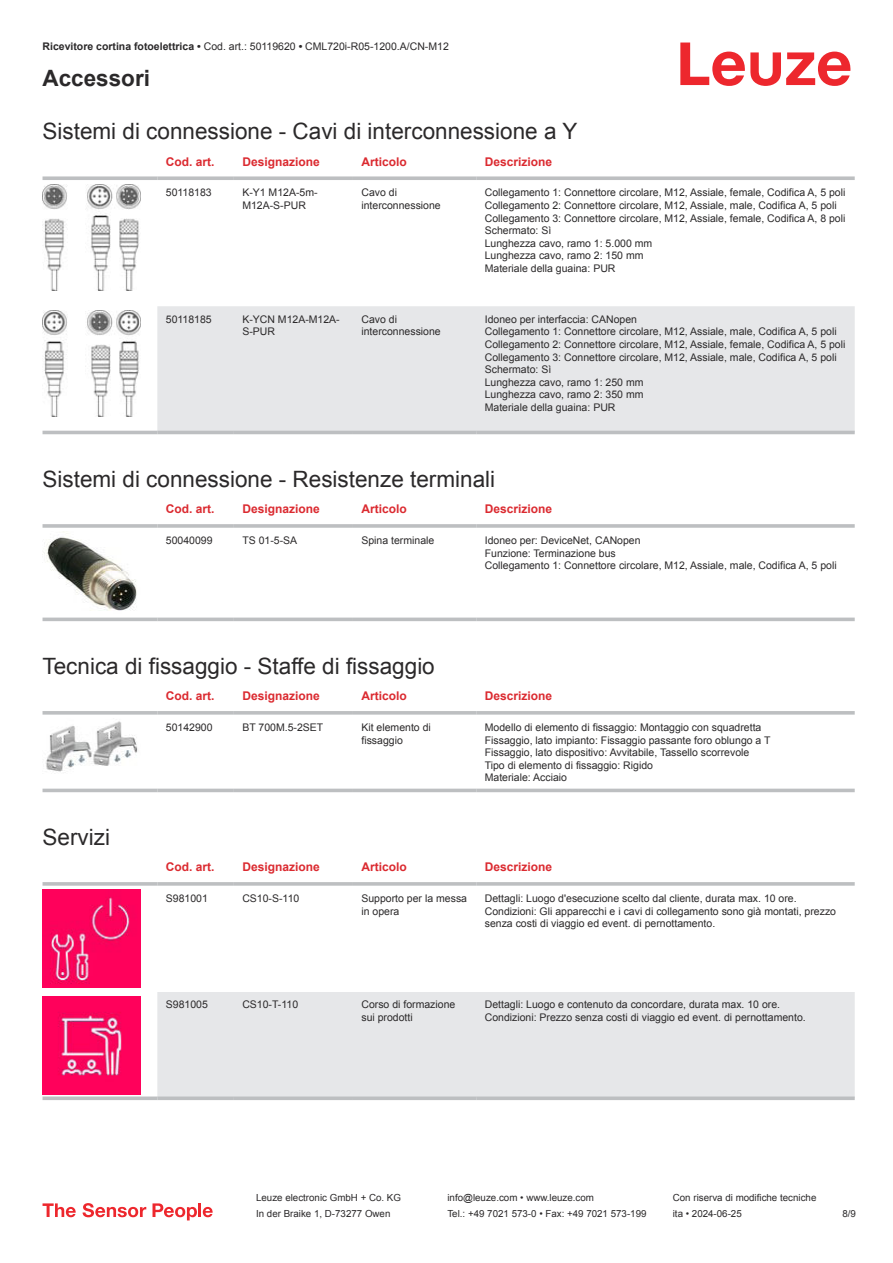
<style>
.page{position:relative;width:893px;height:1263px;background:#fff}
.page>*{position:absolute;margin:0;border:0;box-sizing:border-box;transform-origin:0 0}
.t1{font:22.5px "Arial";color:#2b292a}
.t2{font:700 22.5px "Arial";color:#2b292a}
.t3{font:700 12px "Arial";color:#db2a30}
.t4{font:10.5px/12.6px "Arial";color:#2b292a}
.t5{font:9.75px "Arial";color:#2b292a}
.s1{font-weight:700}
</style>
<div class="page">
<svg style="left:680px;top:43px;width:170px;height:43px"></svg>
<svg style="left:43px;top:190px;width:812px;height:245px"></svg>
<div style="left:157px;top:306px;width:698px;height:125px;background:#e6e7e9"></div>
<svg style="left:43px;top:176px;width:114px;height:4px"></svg>
<svg style="left:157px;top:176px;width:77px;height:4px"></svg>
<svg style="left:234px;top:176px;width:119px;height:4px"></svg>
<svg style="left:353px;top:176px;width:123px;height:4px"></svg>
<svg style="left:476px;top:176px;width:379px;height:4px;background:#c4c6c8"></svg>
<hr style="left:43px;top:431px;width:114px;height:3px;background:#bdbfc1">
<hr style="left:157px;top:431px;width:77px;height:3px;background:#bdbfc1">
<hr style="left:234px;top:431px;width:119px;height:3px;background:#bdbfc1">
<hr style="left:353px;top:431px;width:123px;height:3px;background:#bdbfc1">
<hr style="left:476px;top:431px;width:379px;height:3px;background:#bdbfc1">
<img style="left:43px;top:184px;width:97px;height:107px">
<img style="left:43px;top:310px;width:97px;height:107px">
<svg style="left:43px;top:531px;width:812px;height:91px"></svg>
<svg style="left:43px;top:524px;width:114px;height:4px"></svg>
<hr style="left:157px;top:524px;width:77px;height:4px;background:#c7c8ca">
<hr style="left:234px;top:524px;width:119px;height:4px;background:#bdbfc1">
<svg style="left:353px;top:524px;width:123px;height:4px"></svg>
<hr style="left:476px;top:524px;width:379px;height:4px;background:#c7c8ca">
<hr style="left:43px;top:618px;width:114px;height:3px;background:#bdbfc1">
<hr style="left:157px;top:618px;width:77px;height:3px;background:#bdbfc1">
<hr style="left:234px;top:618px;width:119px;height:3px;background:#bdbfc1">
<hr style="left:353px;top:618px;width:123px;height:3px;background:#bdbfc1">
<hr style="left:476px;top:618px;width:379px;height:3px;background:#bdbfc1">
<img style="left:43px;top:532px;width:97px;height:83px">
<div style="left:43px;top:788px;width:812px;height:5px;background:#efeff0"></div>
<svg style="left:43px;top:711px;width:114px;height:4px"></svg>
<svg style="left:157px;top:711px;width:77px;height:4px"></svg>
<svg style="left:234px;top:711px;width:119px;height:4px"></svg>
<svg style="left:353px;top:711px;width:123px;height:4px"></svg>
<svg style="left:476px;top:711px;width:379px;height:4px;background:#c3c5c7"></svg>
<hr style="left:43px;top:789px;width:114px;height:3px;background:#bdbfc1">
<hr style="left:157px;top:789px;width:77px;height:3px;background:#bdbfc1">
<hr style="left:234px;top:789px;width:119px;height:3px;background:#bdbfc1">
<hr style="left:353px;top:789px;width:123px;height:3px;background:#bdbfc1">
<hr style="left:476px;top:789px;width:379px;height:3px;background:#bdbfc1">
<img style="left:46px;top:721px;width:92px;height:51px">
<div style="left:157px;top:992px;width:698px;height:104px;background:#e6e7e9"></div>
<svg style="left:43px;top:882px;width:114px;height:4px"></svg>
<svg style="left:157px;top:882px;width:77px;height:4px"></svg>
<svg style="left:234px;top:882px;width:119px;height:4px"></svg>
<svg style="left:353px;top:882px;width:123px;height:4px"></svg>
<svg style="left:476px;top:882px;width:379px;height:4px;background:#c3c5c7"></svg>
<svg style="left:43px;top:1096px;width:114px;height:4px"></svg>
<svg style="left:157px;top:1096px;width:77px;height:4px"></svg>
<svg style="left:234px;top:1096px;width:119px;height:4px"></svg>
<svg style="left:353px;top:1096px;width:123px;height:4px"></svg>
<svg style="left:476px;top:1096px;width:379px;height:4px;background:#c2c4c6"></svg>
<img style="left:43px;top:890px;width:97px;height:98px">
<img style="left:43px;top:996px;width:97px;height:98px">
<svg style="left:43px;top:1203px;width:33px;height:14px"></svg>
<svg style="left:83px;top:1203px;width:63px;height:14px"></svg>
<svg style="left:153px;top:1203px;width:44px;height:17px"></svg>
<hr style="left:198px;top:1203px;width:3px;height:14px;background:#ed272d">
<svg style="left:203px;top:1207px;width:10px;height:10px"></svg>
<p class="t4" style="left:43px;top:41px;width:408px"><span class="s1">Ricevitore cortina fotoelettrica •</span> Cod. art.: 50119620 <span class="s1">•</span> CML720i-R05-1200.A/CN-M12</p>
<h1 class="t2" style="left:43px;top:70px;width:109px">Accessori</h1>
<h1 class="t1" style="left:43px;top:123px;width:536px">Sistemi di connessione - Cavi di interconnessione a Y</h1>
<p class="t3" style="left:166px;top:157px;width:50px">Cod. art.</p>
<p class="t3" style="left:242px;top:157px;width:79px">Designazione</p>
<p class="t3" style="left:361px;top:157px;width:47px">Articolo</p>
<p class="t3" style="left:485px;top:157px;width:69px">Descrizione</p>
<p class="t4" style="left:166px;top:187px;width:47px">50118183</p>
<p class="t4" style="left:242px;top:187px;width:77px">K-Y1 M12A-5m-<br>M12A-S-PUR</p>
<p class="t4" style="left:361px;top:187px;width:81px">Cavo di interconnessione</p>
<p class="t4" style="left:485px;top:187px;width:362px">Collegamento 1: Connettore circolare, M12, Assiale, female, Codifica A, 5 poli Collegamento 2: Connettore circolare, M12, Assiale, male, Codifica A, 5 poli Collegamento 3: Connettore circolare, M12, Assiale, female, Codifica A, 8 poli Schermato: Sì<br>Lunghezza cavo, ramo 1: 5.000 mm<br>Lunghezza cavo, ramo 2: 150 mm<br>Materiale della guaina: PUR</p>
<p class="t4" style="left:166px;top:314px;width:47px">50118185</p>
<p class="t4" style="left:242px;top:314px;width:99px">K-YCN M12A-M12A-<br>S-PUR</p>
<p class="t4" style="left:361px;top:314px;width:81px">Cavo di interconnessione</p>
<p class="t4" style="left:485px;top:314px;width:362px">Idoneo per interfaccia: CANopen<br>Collegamento 1: Connettore circolare, M12, Assiale, male, Codifica A, 5 poli Collegamento 2: Connettore circolare, M12, Assiale, female, Codifica A, 5 poli Collegamento 3: Connettore circolare, M12, Assiale, male, Codifica A, 5 poli Schermato: Sì<br>Lunghezza cavo, ramo 1: 250 mm<br>Lunghezza cavo, ramo 2: 350 mm<br>Materiale della guaina: PUR</p>
<h1 class="t1" style="left:43px;top:471px;width:454px">Sistemi di connessione - Resistenze terminali</h1>
<p class="t3" style="left:166px;top:505px;width:50px">Cod. art.</p>
<p class="t3" style="left:242px;top:505px;width:79px">Designazione</p>
<p class="t3" style="left:361px;top:505px;width:47px">Articolo</p>
<p class="t3" style="left:485px;top:505px;width:69px">Descrizione</p>
<p class="t4" style="left:166px;top:535px;width:48px">50040099</p>
<p class="t4" style="left:242px;top:535px;width:56px">TS 01-5-SA</p>
<p class="t4" style="left:361px;top:535px;width:74px">Spina terminale</p>
<p class="t4" style="left:485px;top:535px;width:353px">Idoneo per: DeviceNet, CANopen<br>Funzione: Terminazione bus<br>Collegamento 1: Connettore circolare, M12, Assiale, male, Codifica A, 5 poli</p>
<h1 class="t1" style="left:43px;top:658px;width:394px">Tecnica di fissaggio - Staffe di fissaggio</h1>
<p class="t3" style="left:166px;top:691px;width:50px">Cod. art.</p>
<p class="t3" style="left:242px;top:691px;width:79px">Designazione</p>
<p class="t3" style="left:361px;top:691px;width:47px">Articolo</p>
<p class="t3" style="left:485px;top:691px;width:69px">Descrizione</p>
<p class="t4" style="left:166px;top:722px;width:48px">50142900</p>
<p class="t4" style="left:242px;top:722px;width:82px">BT 700M.5-2SET</p>
<p class="t4" style="left:361px;top:722px;width:71px">Kit elemento di fissaggio</p>
<p class="t4" style="left:485px;top:722px;width:287px">Modello di elemento di fissaggio: Montaggio con squadretta Fissaggio, lato impianto: Fissaggio passante foro oblungo a T Fissaggio, lato dispositivo: Avvitabile, Tassello scorrevole Tipo di elemento di fissaggio: Rigido<br>Materiale: Acciaio</p>
<h1 class="t1" style="left:43px;top:829px;width:69px">Servizi</h1>
<p class="t3" style="left:166px;top:862px;width:50px">Cod. art.</p>
<p class="t3" style="left:242px;top:862px;width:79px">Designazione</p>
<p class="t3" style="left:361px;top:862px;width:47px">Articolo</p>
<p class="t3" style="left:485px;top:862px;width:69px">Descrizione</p>
<p class="t4" style="left:166px;top:893px;width:44px">S981001</p>
<p class="t4" style="left:242px;top:893px;width:58px">CS10-S-110</p>
<p class="t4" style="left:361px;top:893px;width:107px">Supporto per la messa in opera</p>
<p class="t4" style="left:485px;top:893px;width:353px">Dettagli: Luogo d'esecuzione scelto dal cliente, durata max. 10 ore.<br>Condizioni: Gli apparecchi e i cavi di collegamento sono già montati, prezzo senza costi di viaggio ed event. di pernottamento.</p>
<p class="t4" style="left:166px;top:999px;width:44px">S981005</p>
<p class="t4" style="left:242px;top:999px;width:57px">CS10-T-110</p>
<p class="t4" style="left:361px;top:999px;width:95px">Corso di formazione sui prodotti</p>
<p class="t4" style="left:485px;top:999px;width:322px">Dettagli: Luogo e contenuto da concordare, durata max. 10 ore.<br>Condizioni: Prezzo senza costi di viaggio ed event. di pernottamento.</p>
<p class="t5" style="left:256px;top:1194px;width:146px">Leuze electronic GmbH + Co. KG</p>
<p class="t5" style="left:447px;top:1194px;width:148px">info@leuze.com • www.leuze.com</p>
<p class="t5" style="left:673px;top:1194px;width:145px">Con riserva di modifiche tecniche</p>
<p class="t5" style="left:256px;top:1210px;width:136px">In der Braike 1, D-73277 Owen</p>
<p class="t5" style="left:447px;top:1210px;width:201px">Tel.: +49 7021 573-0 • Fax: +49 7021 573-199</p>
<p class="t5" style="left:673px;top:1210px;width:70px">ita • 2024-06-25</p>
<p class="t5" style="left:842px;top:1210px;width:15px">8 /9</p>
</div>
